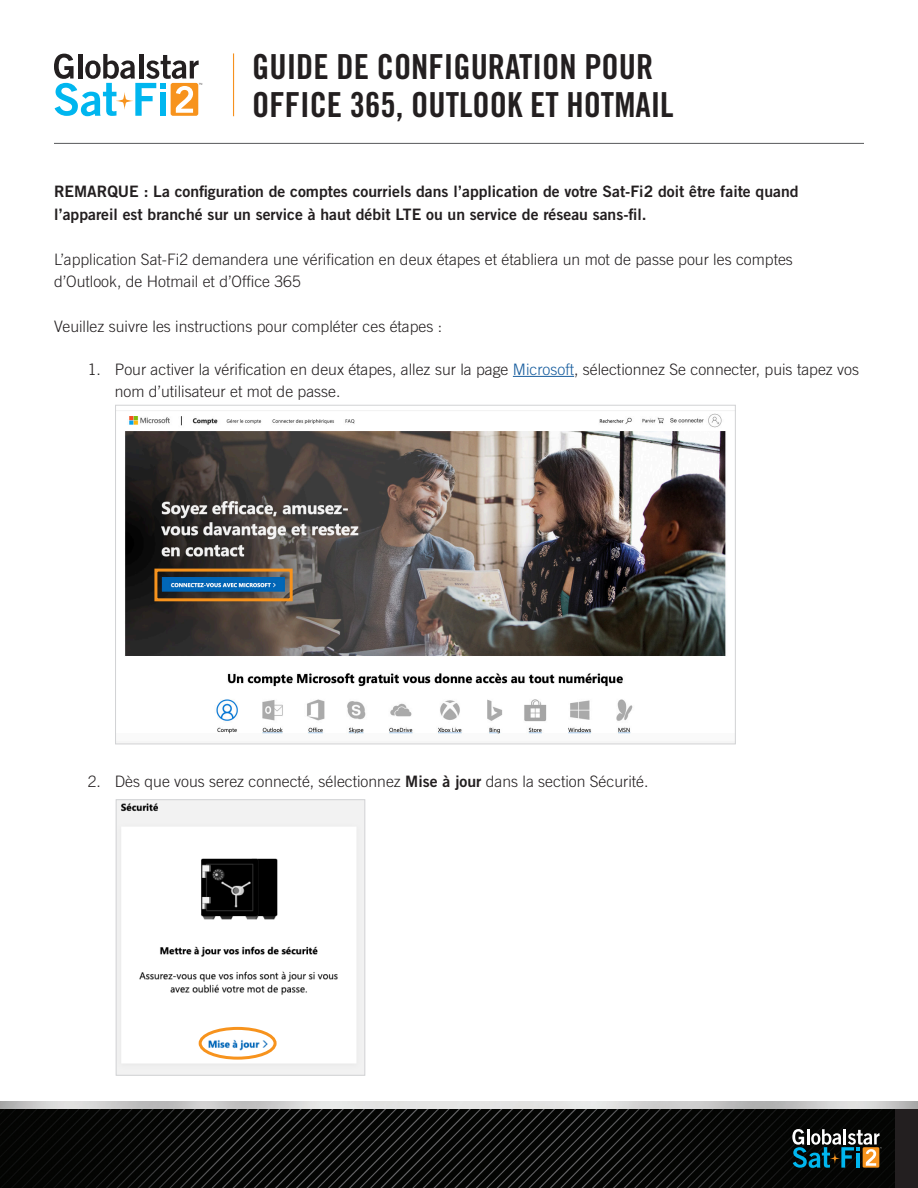
<style>
.page{position:relative;width:918px;height:1188px;background:#fff}
.page>*{position:absolute;margin:0;border:0;box-sizing:border-box;transform-origin:0 0}
.t1{font:34.5px/37.5px "Trade Gothic Bold Cond Twenty";color:#231f20}
.t2{font:300 15.75px/22.5px "Trade Gothic";color:#231f20}
.t3{font:15.75px/22.5px "Trade Gothic Bold Two";color:#231f20}
.s1{color:#175d9e}
.s2{font-family:"Trade Gothic Bold Two";font-weight:400}
</style>
<div class="page">
<div style="left:0;top:1104px;width:918px;height:84px;background:#231f20"></div>
<img style="left:0;top:1109px;width:895px;height:79px">
<svg style="left:792px;top:1129px;width:90px;height:39px;background:#475c5b"></svg>
<img style="left:0;top:1102px;width:918px;height:7px">
<hr style="left:513px;top:376px;width:61px;height:1px;background:#175d9e">
<hr style="left:54px;top:143px;width:810px;height:1px;background:#57585a">
<hr style="left:233px;top:53px;width:1px;height:63px;background:#f6911e">
<svg style="left:54px;top:54px;width:148px;height:62px"></svg>
<img style="left:125px;top:413px;width:601px;height:321px">
<img style="left:118px;top:802px;width:245px;height:271px">
<div style="left:116px;top:800px;width:249px;height:275px;border:1px solid #d1d2d4"></div>
<div style="left:154px;top:569px;width:139px;height:32px;border:3px solid #f7931d"></div>
<div style="left:199px;top:1027px;width:78px;height:33px;border:3px solid #f7931d;border-radius:50%"></div>
<p class="t1" style="left:252px;top:48px;width:423px">GUIDE DE CONFIGURATION POUR<br>OFFICE 365, OUTLOOK ET HOTMAIL</p>
<p class="t3" style="left:54px;top:180px;width:746px">REMARQUE : La configuration de comptes courriels dans l’application de votre Sat-Fi2 doit être faite quand l’appareil est branché sur un service à haut débit LTE ou un service de réseau sans-fil.</p>
<p class="t2" style="left:54px;top:248px;width:740px">L’application Sat-Fi2 demandera une vérification en deux étapes et établiera un mot de passe pour les comptes d’Outlook, de Hotmail et d’Office 365</p>
<p class="t2" style="left:54px;top:315px;width:390px">Veuillez suivre les instructions pour compléter ces étapes :</p>
<p class="t2" style="left:115px;top:358px;width:746px;text-indent:-27px">1. Pour activer la vérification en deux étapes, allez sur la page <span class="s1">Microsoft</span>, sélectionnez Se connecter, puis tapez vos nom d’utilisateur et mot de passe.</p>
<p class="t2" style="left:88px;top:770px;width:562px">2. Dès que vous serez connecté, sélectionnez <span class="s2">Mise à jour</span> dans la section Sécurité.</p>
</div>
